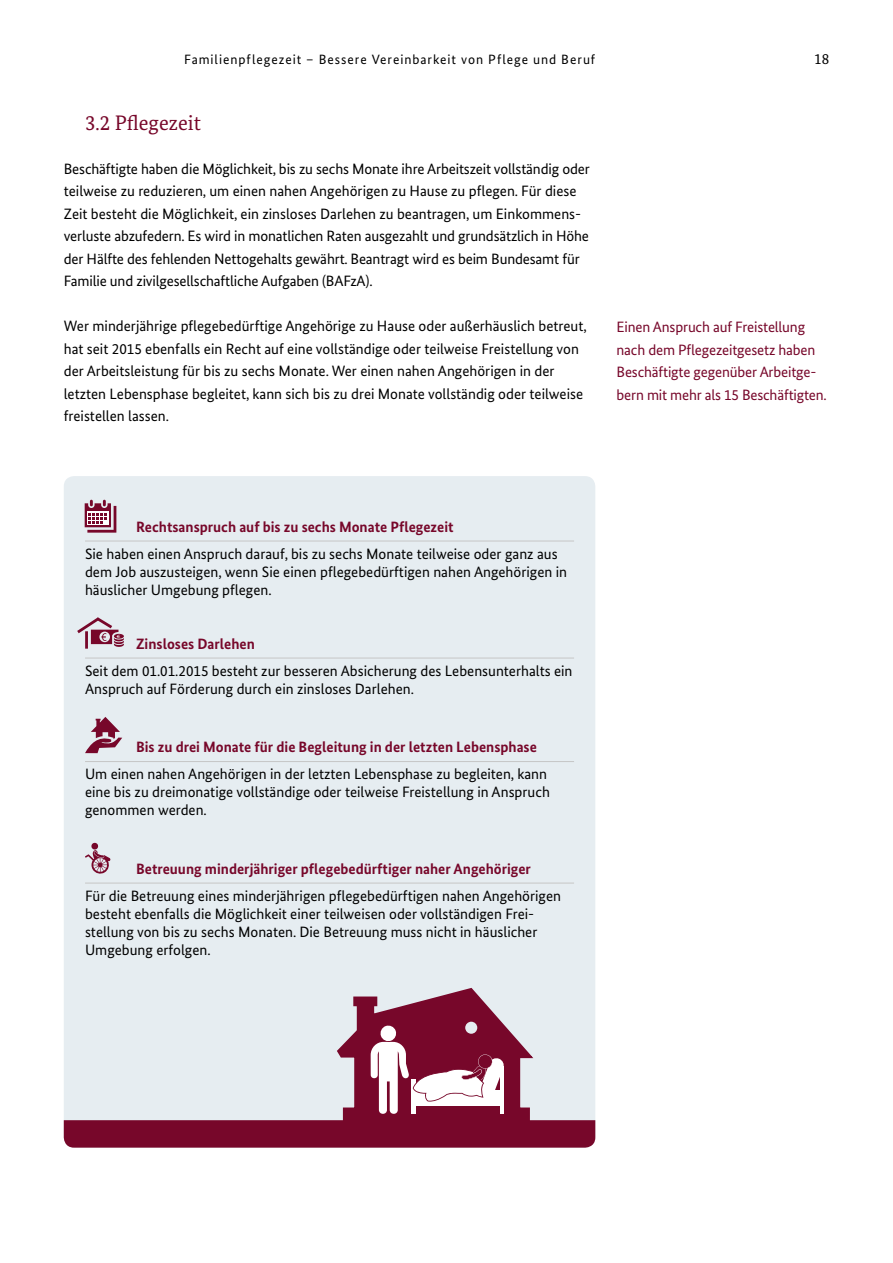
<style>
.page{position:relative;width:893px;height:1263px;background:#fff}
.page>*{position:absolute;margin:0;border:0;box-sizing:border-box;transform-origin:0 0}
.t1{font:21px "Bundes Serif";color:#77072a}
.t2{font:15px/22.5px "Bundes Sans";color:#000}
.t3{font:700 15px "Bundes Sans";color:#77072a}
.t4{font:15px/22.5px "Bundes Sans";letter-spacing:-.01em;color:#77072a}
.t5{font:15px "Bundes Serif";color:#000}
.t6{font:13.5px "Bundes Sans";letter-spacing:.07em;color:#000}
.t7{font:4.8px "Bundes Sans";color:#fff;scale:1.55 1}
</style>
<div class="page">
<div style="left:64px;top:476px;width:531px;height:672px;background:#e6edf1;border-radius:10px"></div>
<svg style="left:64px;top:988px;width:531px;height:160px"></svg>
<hr style="left:85px;top:541px;width:489px;height:1px;background:#c6c6c6">
<hr style="left:85px;top:658px;width:489px;height:1px;background:#c6c6c6">
<hr style="left:85px;top:761px;width:489px;height:1px;background:#c6c6c6">
<hr style="left:85px;top:883px;width:489px;height:1px;background:#c6c6c6">
<svg style="left:85px;top:717px;width:37px;height:36px"></svg>
<svg style="left:85px;top:842px;width:26px;height:32px"></svg>
<svg style="left:85px;top:500px;width:31px;height:33px"></svg>
<hr style="left:85px;top:631px;width:3px;height:18px;background:#77072a">
<svg style="left:77px;top:617px;width:47px;height:30px"></svg>
<p class="t6" style="left:184px;top:51px;width:413px">Familienpflegezeit – Bessere Vereinbarkeit von Pflege und Beruf</p>
<p class="t5" style="left:814px;top:49px;width:16px">18</p>
<h1 class="t1" style="left:85px;top:110px;width:117px">3.2 Pflegezeit</h1>
<p class="t2" style="left:64px;top:157px;width:527px">Beschäftigte haben die Möglichkeit, bis zu sechs Monate ihre Arbeitszeit vollständig oder teilweise zu reduzieren, um einen nahen Angehörigen zu Hause zu pflegen. Für diese Zeit besteht die Möglichkeit, ein zinsloses Darlehen zu beantragen, um Einkommens&shy;verluste abzufedern. Es wird in monatlichen Raten ausgezahlt und grundsätzlich in Höhe der Hälfte des fehlenden Nettogehalts gewährt. Beantragt wird es beim Bundesamt für Familie und zivilgesellschaftliche Aufgaben (BAFzA).</p>
<p class="t2" style="left:64px;top:315px;width:525px">Wer minderjährige pflegebedürftige Angehörige zu Hause oder außerhäuslich betreut, hat seit 2015 ebenfalls ein Recht auf eine vollständige oder teilweise Freistellung von der Arbeitsleistung für bis zu sechs Monate. Wer einen nahen Angehörigen in der letzten Lebensphase begleitet, kann sich bis zu drei Monate vollständig oder teilweise freistellen lassen.</p>
<p class="t4" style="left:617px;top:316px;width:212px">Einen Anspruch auf Freistellung nach dem Pflegezeitgesetz haben Beschäftigte gegenüber Arbeitge&shy;bern mit mehr als 15 Beschäftigten.</p>
<p class="t3" style="left:136px;top:517px;width:319px">Rechtsanspruch auf bis zu sechs Monate Pflegezeit</p>
<p class="t2" style="left:85px;top:544px;width:484px;line-height:18px">Sie haben einen Anspruch darauf, bis zu sechs Monate teilweise oder ganz aus dem Job auszusteigen, wenn Sie einen pflegebedürftigen nahen Angehörigen in häuslicher Umgebung pflegen.</p>
<p class="t7" style="left:116px;top:633px;width:4px">€</p>
<p class="t3" style="left:136px;top:634px;width:120px">Zinsloses Darlehen</p>
<p class="t2" style="left:85px;top:661px;width:489px;line-height:18px">Seit dem 01.01.2015 besteht zur besseren Absicherung des Lebensunterhalts ein<br>Anspruch auf Förderung durch ein zinsloses Darlehen.</p>
<p class="t3" style="left:136px;top:738px;width:402px">Bis zu drei Monate für die Begleitung in der letzten Lebensphase</p>
<p class="t2" style="left:85px;top:765px;width:466px;line-height:18px">Um einen nahen Angehörigen in der letzten Lebensphase zu begleiten, kann eine bis zu dreimonatige vollständige oder teilweise Freistellung in Anspruch genommen werden.</p>
<p class="t3" style="left:136px;top:859px;width:396px">Betreuung minderjähriger pflegebedürftiger naher Angehöriger</p>
<p class="t2" style="left:85px;top:886px;width:478px;line-height:18px">Für die Betreuung eines minderjährigen pflegebedürftigen nahen Angehörigen besteht ebenfalls die Möglichkeit einer teilweisen oder vollständigen Frei&shy;stellung von bis zu sechs Monaten. Die Betreuung muss nicht in häuslicher Umgebung erfolgen.</p>
</div>
